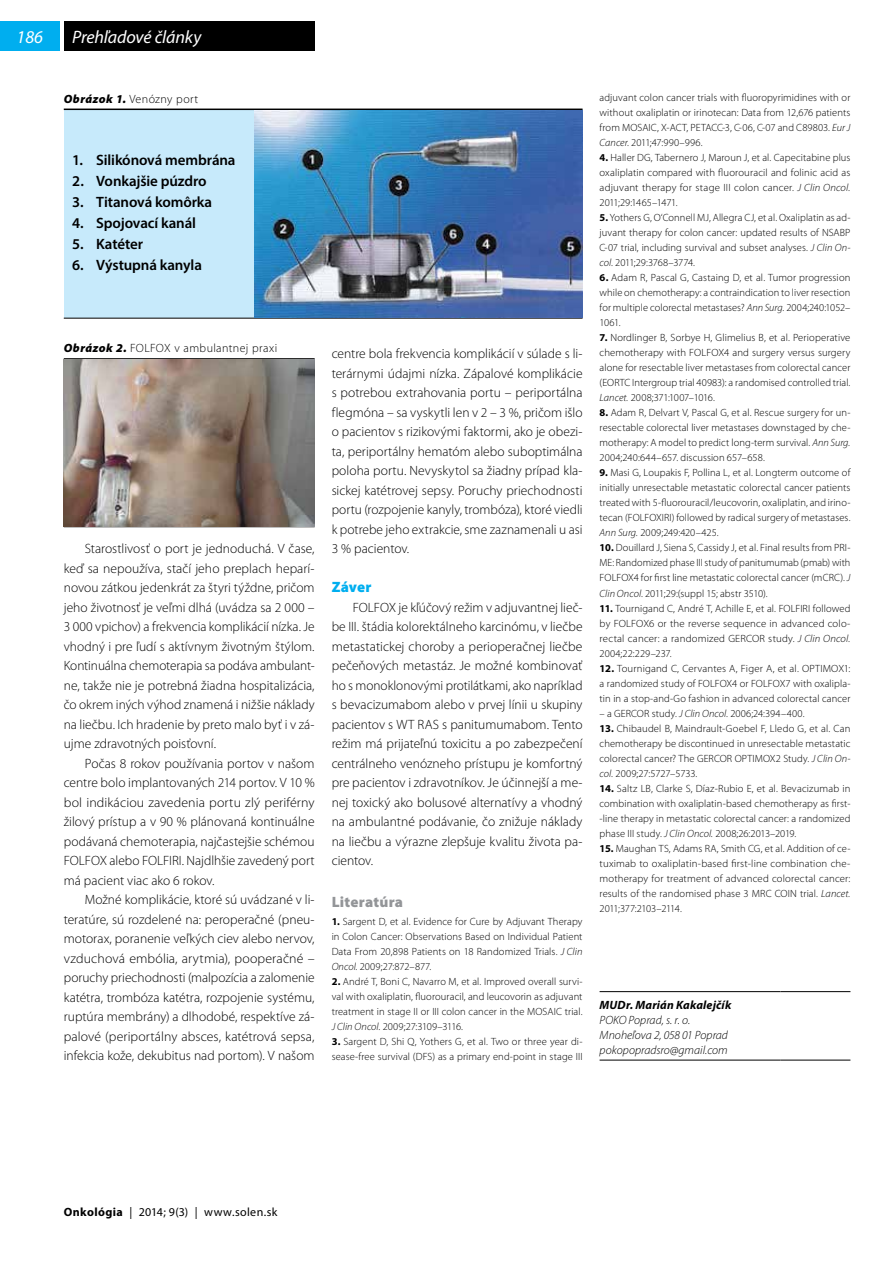
<style>
.page{position:relative;width:893px;height:1263px;background:#fff}
.page>*{position:absolute;margin:0;border:0;box-sizing:border-box;transform-origin:0 0}
.t1{font:italic 18px "Myriad Pro";letter-spacing:-.01em;color:#fff}
.t2{font:600 15px "Myriad Pro";letter-spacing:-.01em;color:#000}
.t3{font:900 15px "Myriad Pro";letter-spacing:.02em;color:#939598}
.t4{font:900 15px "Myriad Pro";letter-spacing:.01em;color:#00aeef}
.t5{font:300 13.5px/19.5px "Myriad Pro";color:#000;text-align:justify}
.t6{font:italic 300 12px/15px "Myriad Pro";letter-spacing:.005em;color:#000}
.t7{font:300 12px "Myriad Pro";letter-spacing:.03em;color:#000}
.t8{font:12px "Myriad Pro";letter-spacing:.03em;color:#000}
.t9{font:italic 700 12px "Myriad Pro";letter-spacing:.015em;color:#000}
.t10{font:300 10.5px/15px "Myriad Pro";letter-spacing:.01em;color:#000;text-align:justify}
.s1{font-weight:900;font-style:italic}
.s2{font-weight:700}
.s3{font-style:italic}
</style>
<div class="page">
<div style="left:0;top:21px;width:60px;height:30px;background:#00aeef"></div>
<div style="left:64px;top:21px;width:251px;height:30px;background:#000"></div>
<div style="left:64px;top:109px;width:519px;height:209px;background:#c7eafb"></div>
<hr style="left:64px;top:318px;width:519px;height:1px;background:#000">
<hr style="left:64px;top:109px;width:519px;height:1px;background:#000">
<img style="left:254px;top:110px;width:329px;height:208px">
<hr style="left:64px;top:526px;width:251px;height:1px;background:#000">
<hr style="left:64px;top:358px;width:251px;height:2px;background:#000">
<img style="left:64px;top:360px;width:251px;height:166px">
<hr style="left:600px;top:1060px;width:180px;height:1px;background:#000">
<hr style="left:780px;top:1060px;width:70px;height:1px;background:#000">
<hr style="left:600px;top:991px;width:180px;height:1px;background:#000">
<hr style="left:780px;top:991px;width:70px;height:1px;background:#000">
<h1 class="t1" style="left:16px;top:26px;width:28px">186</h1>
<h1 class="t1" style="left:72px;top:26px;width:130px">Prehľadové články</h1>
<p class="t7" style="left:64px;top:91px;width:136px"><span class="s1">Obrázok 1.</span> Venózny port</p>
<h2 class="t2" style="left:72px;top:151px;width:165px">1. Silikónová membrána</h2>
<h2 class="t2" style="left:72px;top:172px;width:136px">2. Vonkajšie púzdro</h2>
<h2 class="t2" style="left:72px;top:193px;width:141px">3. Titanová komôrka</h2>
<h2 class="t2" style="left:72px;top:214px;width:125px">4. Spojovací kanál</h2>
<h2 class="t2" style="left:72px;top:235px;width:72px">5. Katéter</h2>
<h2 class="t2" style="left:72px;top:256px;width:131px">6. Výstupná kanyla</h2>
<p class="t7" style="left:64px;top:341px;width:215px"><span class="s1">Obrázok 2.</span> FOLFOX v ambulantnej praxi</p>
<p class="t5" style="left:64px;top:539px;width:252px;text-indent:21px">Starostlivosť o port je jednoduchá. V čase, keď sa nepoužíva, stačí jeho preplach heparí&shy;novou zátkou jedenkrát za štyri týždne, pričom jeho životnosť je veľmi dlhá (uvádza sa 2 000 – 3 000 vpichov) a frekvencia komplikácií nízka. Je vhodný i pre ľudí s aktívnym životným štýlom.<br>Kontinuálna chemoterapia sa podáva ambulant&shy;ne, takže nie je potrebná žiadna hospitalizácia, čo okrem iných výhod znamená i nižšie náklady na liečbu. Ich hradenie by preto malo byť i v zá&shy;ujme zdravotných poisťovní.</p>
<p class="t5" style="left:64px;top:753px;width:252px;text-indent:21px">Počas 8 rokov používania portov v našom centre bolo implantovaných 214 portov. V 10 % bol indikáciou zavedenia portu zlý periférny žilový prístup a v 90 % plánovaná kontinuálne podávaná chemoterapia, najčastejšie schémou FOLFOX alebo FOLFIRI. Najdlhšie zavedený port má pacient viac ako 6 rokov.</p>
<p class="t5" style="left:64px;top:890px;width:252px;text-indent:21px">Možné komplikácie, ktoré sú uvádzané v li&shy;teratúre, sú rozdelené na: peroperačné (pneu&shy;motorax, poranenie veľkých ciev alebo nervov, vzduchová embólia, arytmia), pooperačné – poruchy priechodnosti (malpozícia a zalomenie katétra, trombóza katétra, rozpojenie systému, ruptúra membrány) a dlhodobé, respektíve zá&shy;palové (periportálny absces, katétrová sepsa, infekcia kože, dekubitus nad portom). V našom</p>
<p class="t5" style="left:332px;top:344px;width:252px">centre bola frekvencia komplikácií v súlade s li&shy;terárnymi údajmi nízka. Zápalové komplikácie s potrebou extrahovania portu – periportálna flegmóna – sa vyskytli len v 2 – 3 %, pričom išlo o pacientov s rizikovými faktormi, ako je obezi&shy;ta, periportálny hematóm alebo suboptimálna poloha portu. Nevyskytol sa žiadny prípad kla&shy;sickej katétrovej sepsy. Poruchy priechodnosti portu (rozpojenie kanyly, trombóza), ktoré viedli k potrebe jeho extrakcie, sme zaznamenali u asi 3 % pacientov.</p>
<h2 class="t4" style="left:332px;top:577px;width:42px">Záver</h2>
<p class="t5" style="left:332px;top:597px;width:252px;text-indent:21px">FOLFOX je kľúčový režim v adjuvantnej lieč&shy;be III. štádia kolorektálneho karcinómu, v liečbe metastatickej choroby a perioperačnej liečbe pečeňových metastáz. Je možné kombinovať ho s monoklonovými protilátkami, ako napríklad s bevacizumabom alebo v prvej línii u skupiny pacientov s WT RAS s panitumumabom. Tento režim má prijateľnú toxicitu a po zabezpečení centrálneho venózneho prístupu je komfortný pre pacientov i zdravotníkov. Je účinnejší a me&shy;nej toxický ako bolusové alternatívy a vhodný na ambulantné podávanie, čo znižuje náklady na liečbu a výrazne zlepšuje kvalitu života pa&shy;cientov.</p>
<h2 class="t3" style="left:332px;top:892px;width:73px">Literatúra</h2>
<p class="t10" style="left:332px;top:914px;width:252px"><span class="s2">1.</span> Sargent D, et al. Evidence for Cure by Adjuvant Therapy in Colon Cancer: Observations Based on Individual Patient Data From 20,898 Patients on 18 Randomized Trials. <span class="s3">J Clin Oncol.</span> 2009;27:872–877.</p>
<p class="t10" style="left:332px;top:974px;width:252px"><span class="s2">2.</span> André T, Boni C, Navarro M, et al. Improved overall survi&shy;val with oxaliplatin, fluorouracil, and leucovorin as adjuvant treatment in stage II or III colon cancer in the MOSAIC trial.<br><span class="s3">J Clin Oncol</span>. 2009;27:3109–3116.</p>
<p class="t10" style="left:332px;top:1034px;width:252px"><span class="s2">3.</span> Sargent D, Shi Q, Yothers G, et al. Two or three year di&shy;sease-free survival (DFS) as a primary end-point in stage III</p>
<p class="t10" style="left:600px;top:90px;width:252px">adjuvant colon cancer trials with fluoropyrimidines with or without oxaliplatin or irinotecan: Data from 12,676 patients from MOSAIC, X-ACT, PETACC-3, C-06, C-07 and C89803. <span class="s3">Eur J Cancer.</span> 2011;47:990–996.</p>
<p class="t10" style="left:600px;top:150px;width:252px"><span class="s2">4.</span> Haller DG, Tabernero J, Maroun J, et al. Capecitabine plus oxaliplatin compared with fluorouracil and folinic acid as adjuvant therapy for stage III colon cancer. <span class="s3">J Clin Oncol.<br></span>2011;29:1465–1471.</p>
<p class="t10" style="left:600px;top:210px;width:252px"><span class="s2">5.</span> Yothers G, O‘Connell MJ, Allegra CJ, et al. Oxaliplatin as ad&shy;juvant therapy for colon cancer: updated results of NSABP C-07 trial, including survival and subset analyses. <span class="s3">J Clin On&shy;col</span>. 2011;29:3768–3774.</p>
<p class="t10" style="left:600px;top:270px;width:252px"><span class="s2">6.</span> Adam R, Pascal G, Castaing D, et al. Tumor progression while on chemotherapy: a contraindication to liver resection for multiple colorectal metastases? <span class="s3">Ann Surg.</span> 2004;240:1052– 1061.</p>
<p class="t10" style="left:600px;top:330px;width:252px"><span class="s2">7.</span> Nordlinger B, Sorbye H, Glimelius B, et al. Perioperative chemotherapy with FOLFOX4 and surgery versus surgery alone for resectable liver metastases from colorectal cancer (EORTC Intergroup trial 40983): a randomised controlled trial.<br><span class="s3">Lancet.</span> 2008;371:1007–1016.</p>
<p class="t10" style="left:600px;top:405px;width:252px"><span class="s2">8.</span> Adam R, Delvart V, Pascal G, et al. Rescue surgery for un&shy;resectable colorectal liver metastases downstaged by che&shy;motherapy: A model to predict long-term survival. <span class="s3">Ann Surg.<br></span>2004;240:644–657. discussion 657–658.</p>
<p class="t10" style="left:600px;top:465px;width:252px"><span class="s2">9.</span> Masi G, Loupakis F, Pollina L, et al. Longterm outcome of initially unresectable metastatic colorectal cancer patients treated with 5-fluorouracil/leucovorin, oxaliplatin, and irino&shy;tecan (FOLFOXIRI) followed by radical surgery of metastases.<br><span class="s3">Ann Surg.</span> 2009;249:420–425.</p>
<p class="t10" style="left:600px;top:540px;width:252px"><span class="s2">10.</span> Douillard J, Siena S, Cassidy J, et al. Final results from PRI-ME: Randomized phase III study of panitumumab (pmab) with FOLFOX4 for first line metastatic colorectal cancer (mCRC). <span class="s3">J Clin Oncol</span>. 2011;29:(suppl 15; abstr 3510).</p>
<p class="t10" style="left:600px;top:600px;width:252px"><span class="s2">11.</span> Tournigand C, André T, Achille E, et al. FOLFIRI followed by FOLFOX6 or the reverse sequence in advanced colo&shy;rectal cancer: a randomized GERCOR study. <span class="s3">J Clin Oncol.<br></span>2004;22:229–237.</p>
<p class="t10" style="left:600px;top:660px;width:252px"><span class="s2">12.</span> Tournigand C, Cervantes A, Figer A, et al. OPTIMOX1: a randomized study of FOLFOX4 or FOLFOX7 with oxalipla&shy;tin in a stop-and-Go fashion in advanced colorectal cancer</p>
<p class="t10" style="left:600px;top:705px;width:206px">– a GERCOR study. <span class="s3">J Clin Oncol</span>. 2006;24:394–400.</p>
<p class="t10" style="left:600px;top:720px;width:252px"><span class="s2">13.</span> Chibaudel B, Maindrault-Goebel F, Lledo G, et al. Can chemotherapy be discontinued in unresectable metastatic colorectal cancer? The GERCOR OPTIMOX2 Study. <span class="s3">J Clin On&shy;col.</span> 2009;27:5727–5733.</p>
<p class="t10" style="left:600px;top:780px;width:252px"><span class="s2">14.</span> Saltz LB, Clarke S, Díaz-Rubio E, et al. Bevacizumab in combination with oxaliplatin-based chemotherapy as first--line therapy in metastatic colorectal cancer: a randomized phase III study. <span class="s3">J Clin Oncol.</span> 2008;26:2013–2019.</p>
<p class="t10" style="left:600px;top:840px;width:252px"><span class="s2">15.</span> Maughan TS, Adams RA, Smith CG, et al. Addition of ce&shy;tuximab to oxaliplatin-based first-line combination che&shy;motherapy for treatment of advanced colorectal cancer: results of the randomised phase 3 MRC COIN trial. <span class="s3">Lancet.<br></span>2011;377:2103–2114.</p>
<p class="t9" style="left:600px;top:997px;width:133px">MUDr. Marián Kakalejčík</p>
<p class="t6" style="left:600px;top:1012px;width:130px">POKO Poprad, s. r. o.<br>Mnoheľova 2, 058 01 Poprad pokopopradsro@gmail.com</p>
<p class="t8" style="left:64px;top:1205px;width:215px"><span class="s2">Onkológia</span> | 2014; 9(3) | www.solen.sk</p>
</div>
